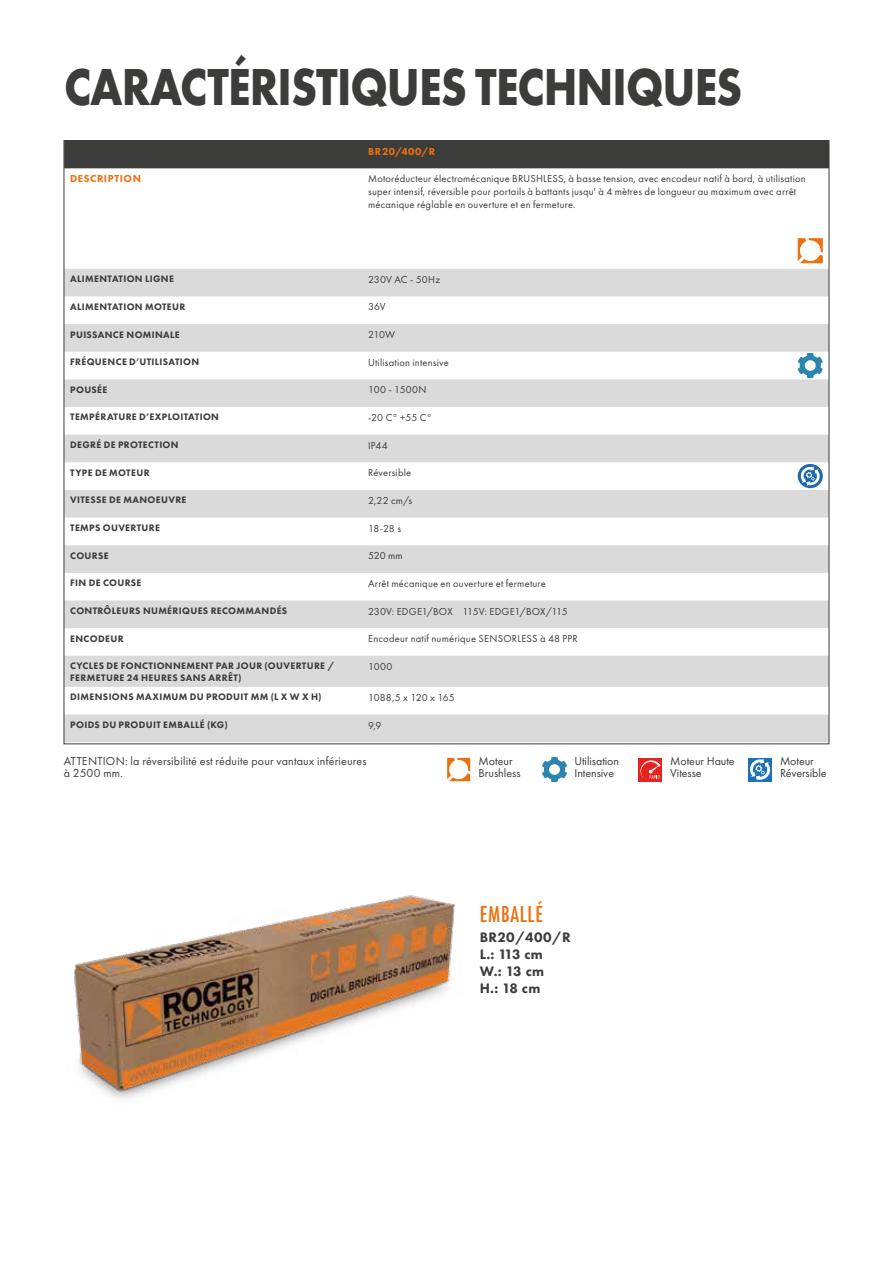
<style>
.page{position:relative;width:893px;height:1263px;background:#fff}
.page>*{position:absolute;margin:0;border:0;box-sizing:border-box;transform-origin:0 0}
.t1{font:700 54px "Futura PT";letter-spacing:-.02em;color:#3c3c3b;scale:.85 1}
.t2{font:500 24px "Futura PT Cond";letter-spacing:.03em;color:#ed700f}
.t3{font:800 14.25px/17.1px "Futura PT";letter-spacing:.02em;color:#3c3c3b}
.t4{font:12px/12px "Futura PT";color:#3c3c3b}
.t5{font:10.5px/12.6px "Futura PT";letter-spacing:.02em;color:#3c3c3b}
.t6{font:800 10.5px "Futura PT";letter-spacing:.055em;color:#ed700f}
.t7{font:800 9.75px/11.7px "Futura PT";letter-spacing:.035em;color:#3c3c3b}
</style>
<div class="page">
<div style="left:66px;top:142px;width:761px;height:26px;background:#3c3c3b"></div>
<svg style="left:66px;top:269px;width:761px;height:473px;fill:#dadada"></svg>
<svg style="left:798px;top:353px;width:25px;height:25px"></svg>
<svg style="left:798px;top:464px;width:25px;height:24px"></svg>
<svg style="left:800px;top:466px;width:20px;height:20px"></svg>
<svg style="left:798px;top:238px;width:25px;height:25px"></svg>
<img style="left:74px;top:895px;width:381px;height:204px">
<svg style="left:447px;top:757px;width:24px;height:25px"></svg>
<svg style="left:447px;top:758px;width:23px;height:23px"></svg>
<svg style="left:638px;top:758px;width:24px;height:24px"></svg>
<div style="left:639px;top:758px;width:23px;height:23px;background:#e52420"></div>
<svg style="left:640px;top:760px;width:21px;height:19px"></svg>
<svg style="left:748px;top:781px;width:24px;height:1px"></svg>
<div style="left:748px;top:758px;width:24px;height:23px;background:#1d71b8"></div>
<svg style="left:750px;top:758px;width:21px;height:23px"></svg>
<svg style="left:542px;top:757px;width:25px;height:25px"></svg>
<h1 class="t1" style="left:64px;top:52px;width:800px">CARACTÉRISTIQUES TECHNIQUES</h1>
<p class="t6" style="left:368px;top:145px;width:68px">BR20/400/R</p>
<p class="t6" style="left:70px;top:172px;width:72px">DESCRIPTION</p>
<p class="t5" style="left:368px;top:172px;width:439px">Motoréducteur électromécanique BRUSHLESS, à basse tension, avec encodeur natif à bord, à utilisation super intensif, réversible pour portails à battants jusqu' à 4 mètres de longueur au maximum avec arrêt mécanique réglable en ouverture et en fermeture.</p>
<p class="t7" style="left:70px;top:273px;width:105px">ALIMENTATION LIGNE</p>
<p class="t5" style="left:368px;top:273px;width:74px">230V AC - 50Hz</p>
<p class="t7" style="left:70px;top:301px;width:117px">ALIMENTATION MOTEUR</p>
<p class="t5" style="left:368px;top:301px;width:19px">36V</p>
<p class="t7" style="left:70px;top:328px;width:111px">PUISSANCE NOMINALE</p>
<p class="t5" style="left:368px;top:328px;width:29px">210W</p>
<p class="t7" style="left:70px;top:356px;width:131px">FRÉQUENCE D’UTILISATION</p>
<p class="t5" style="left:368px;top:356px;width:82px">Utilisation intensive</p>
<p class="t7" style="left:70px;top:384px;width:39px">POUSÉE</p>
<p class="t5" style="left:368px;top:383px;width:60px">100 - 1500N</p>
<p class="t7" style="left:70px;top:411px;width:150px">TEMPÉRATURE D’EXPLOITATION</p>
<p class="t5" style="left:368px;top:411px;width:65px">-20 C° +55 C°</p>
<p class="t7" style="left:70px;top:439px;width:110px">DEGRÉ DE PROTECTION</p>
<p class="t5" style="left:368px;top:439px;width:21px">IP44</p>
<p class="t7" style="left:70px;top:466px;width:81px">TYPE DE MOTEUR</p>
<p class="t5" style="left:368px;top:466px;width:45px">Réversible</p>
<p class="t7" style="left:70px;top:494px;width:118px">VITESSE DE MANOEUVRE</p>
<p class="t5" style="left:368px;top:494px;width:46px">2,22 cm/s</p>
<p class="t7" style="left:70px;top:522px;width:91px">TEMPS OUVERTURE</p>
<p class="t5" style="left:368px;top:522px;width:34px">18-28 s</p>
<p class="t7" style="left:70px;top:549px;width:40px">COURSE</p>
<p class="t5" style="left:368px;top:549px;width:36px">520 mm</p>
<p class="t7" style="left:70px;top:577px;width:73px">FIN DE COURSE</p>
<p class="t5" style="left:368px;top:577px;width:179px">Arrêt mécanique en ouverture et fermeture</p>
<p class="t7" style="left:70px;top:605px;width:219px">CONTRÔLEURS NUMÉRIQUES RECOMMANDÉS</p>
<p class="t5" style="left:368px;top:605px;width:201px">230V: EDGE1/BOX 115V: EDGE1/BOX/115</p>
<p class="t7" style="left:70px;top:632px;width:55px">ENCODEUR</p>
<p class="t5" style="left:368px;top:632px;width:211px">Encodeur natif numérique SENSORLESS à 48 PPR</p>
<p class="t7" style="left:70px;top:660px;width:266px">CYCLES DE FONCTIONNEMENT PAR JOUR (OUVERTURE /<br>FERMETURE 24 HEURES SANS ARRÊT)</p>
<p class="t5" style="left:368px;top:660px;width:26px">1000</p>
<p class="t7" style="left:70px;top:691px;width:253px">DIMENSIONS MAXIMUM DU PRODUIT MM (L X W X H)</p>
<p class="t5" style="left:368px;top:691px;width:88px">1088,5 x 120 x 165</p>
<p class="t7" style="left:70px;top:719px;width:159px">POIDS DU PRODUIT EMBALLÉ (KG)</p>
<p class="t5" style="left:368px;top:719px;width:15px">9,9</p>
<p class="t4" style="left:64px;top:755px;width:305px">ATTENTION: la réversibilité est réduite pour vantaux inférieures à 2500 mm.</p>
<p class="t4" style="left:574px;top:755px;width:46px">Utilisation<br>Intensive</p>
<p class="t4" style="left:479px;top:755px;width:44px">Moteur<br>Brushless</p>
<p class="t4" style="left:670px;top:755px;width:66px">Moteur Haute<br>Vitesse</p>
<p class="t4" style="left:780px;top:755px;width:48px">Moteur<br>Réversible</p>
<h2 class="t2" style="left:480px;top:899px;width:65px">EMBALLÉ</h2>
<h3 class="t3" style="left:480px;top:929px;width:93px">BR20/400/R<br>L.: 113 cm<br>W.: 13 cm<br>H.: 18 cm</h3>
</div>
